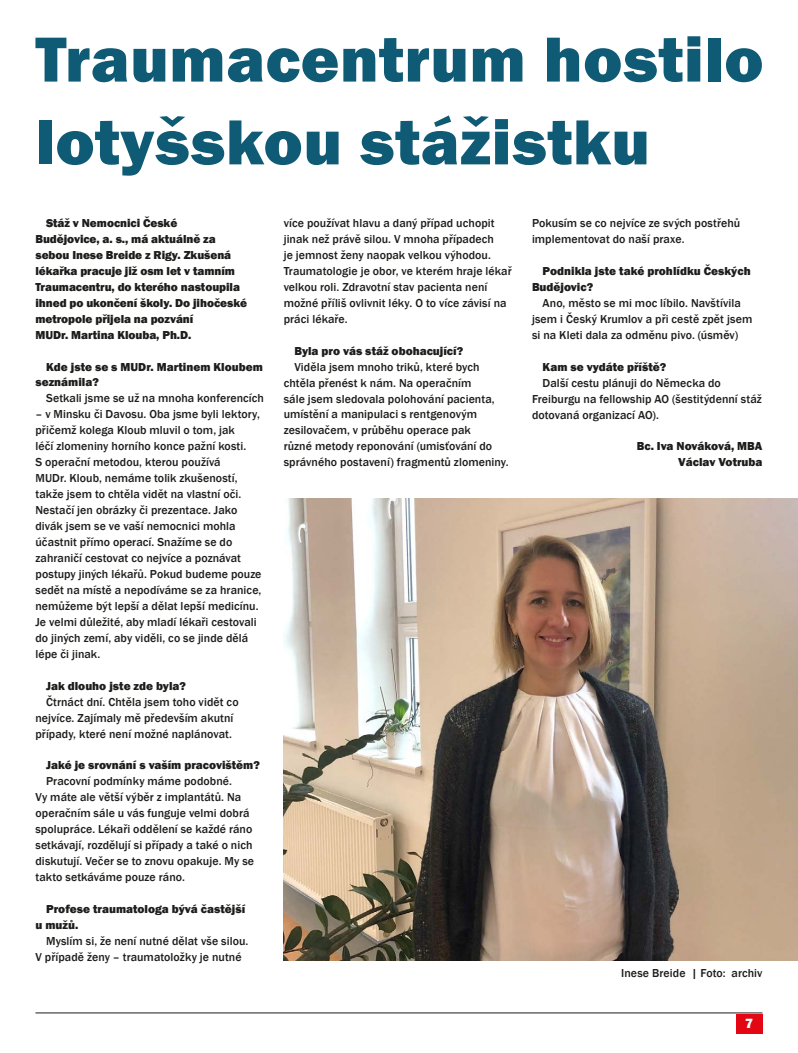
<style>
.page{position:relative;width:798px;height:1053px;background:#fff}
.page>*{position:absolute;margin:0;border:0;box-sizing:border-box;transform-origin:0 0}
.t1{font:800 65.88px/82.8px "Franklin Gothic";letter-spacing:.01em;color:#0f5a74}
.t2{font:800 13.75px "Franklin Gothic";color:#fff}
.t3{font:500 11.88px/16px "Franklin Gothic";letter-spacing:.005em;color:#1d1d1b}
.t4{font:800 11.88px/16px "Franklin Gothic";color:#1d1d1b}
</style>
<div class="page">
<hr style="left:35px;top:1012px;width:727px;height:1px;background:#1d1d1b">
<div style="left:735px;top:1013px;width:27px;height:20px;background:#e30613"></div>
<img style="left:283px;top:498px;width:514px;height:462px">
<h1 class="t1" style="left:35px;top:18px;width:729px">Traumacentrum hostilo lotyšskou stážistku</h1>
<p class="t4" style="left:35px;top:215px;width:213px;text-indent:11px">Stáž v Nemocnici České<br>Budějovice, a. s., má aktuálně za sebou Inese Breide z Rigy. Zkušená lékařka pracuje již osm let v tamním<br>Traumacentru, do kterého nastoupila ihned po ukončení školy. Do jihočeské metropole přijela na pozvání<br>MUDr. Martina Klouba, Ph.D.</p>
<p class="t4" style="left:35px;top:358px;width:229px;text-indent:11px">Kde jste se s MUDr. Martinem Kloubem seznámila?</p>
<p class="t3" style="left:46px;top:390px;width:219px">Setkali jsme se už na mnoha konferencích</p>
<p class="t3" style="left:35px;top:406px;width:227px">– v Minsku či Davosu. Oba jsme byli lektory, přičemž kolega Kloub mluvil o tom, jak<br>léčí zlomeniny horního konce pažní kosti.<br>S operační metodou, kterou používá<br>MUDr. Kloub, nemáme tolik zkušeností, takže jsem to chtěla vidět na vlastní oči.<br>Nestačí jen obrázky či prezentace. Jako divák jsem se ve vaší nemocnici mohla účastnit přímo operací. Snažíme se do zahraničí cestovat co nejvíce a poznávat postupy jiných lékařů. Pokud budeme pouze sedět na místě a nepodíváme se za hranice, nemůžeme být lepší a dělat lepší medicínu.<br>Je velmi důležité, aby mladí lékaři cestovali do jiných zemí, aby viděli, co se jinde dělá lépe či jinak.</p>
<p class="t4" style="left:46px;top:677px;width:141px">Jak dlouho jste zde byla?</p>
<p class="t3" style="left:35px;top:693px;width:204px;text-indent:11px">Čtrnáct dní. Chtěla jsem toho vidět co nejvíce. Zajímaly mě především akutní případy, které není možné naplánovat.</p>
<p class="t4" style="left:46px;top:757px;width:215px">Jaké je srovnání s vaším pracovištěm?</p>
<p class="t3" style="left:35px;top:773px;width:220px;text-indent:11px">Pracovní podmínky máme podobné.<br>Vy máte ale větší výběr z implantátů. Na operačním sále u vás funguje velmi dobrá spolupráce. Lékaři oddělení se každé ráno setkávají, rozdělují si případy a také o nich diskutují. Večer se to znovu opakuje. My se takto setkáváme pouze ráno.</p>
<p class="t4" style="left:35px;top:900px;width:211px;text-indent:11px">Profese traumatologa bývá častější u mužů.</p>
<p class="t3" style="left:35px;top:933px;width:214px;text-indent:11px">Myslím si, že není nutné dělat vše silou.<br>V případě ženy – traumatoložky je nutné</p>
<p class="t3" style="left:283px;top:215px;width:229px">více používat hlavu a daný případ uchopit jinak než právě silou. V mnoha případech<br>je jemnost ženy naopak velkou výhodou.<br>Traumatologie je obor, ve kterém hraje lékař velkou roli. Zdravotní stav pacienta není možné příliš ovlivnit léky. O to více závisí na práci lékaře.</p>
<p class="t4" style="left:294px;top:342px;width:170px">Byla pro vás stáž obohacující?</p>
<p class="t3" style="left:283px;top:359px;width:226px;text-indent:11px">Viděla jsem mnoho triků, které bych chtěla přenést k nám. Na operačním<br>sále jsem sledovala polohování pacienta, umístění a manipulaci s rentgenovým zesilovačem, v průběhu operace pak<br>různé metody reponování (umisťování do správného postavení) fragmentů zlomeniny.</p>
<p class="t3" style="left:532px;top:215px;width:210px">Pokusím se co nejvíce ze svých postřehů implementovat do naší praxe.</p>
<p class="t4" style="left:532px;top:263px;width:220px;text-indent:11px">Podnikla jste také prohlídku Českých<br>Budějovic?</p>
<p class="t3" style="left:532px;top:295px;width:222px;text-indent:11px">Ano, město se mi moc líbilo. Navštívila jsem i Český Krumlov a při cestě zpět jsem si na Kleti dala za odměnu pivo. (úsměv)</p>
<p class="t4" style="left:542px;top:358px;width:125px">Kam se vydáte příště?</p>
<p class="t3" style="left:532px;top:375px;width:231px;text-indent:11px">Další cestu plánuji do Německa do<br>Freiburgu na fellowship AO (šestitýdenní stáž dotovaná organizací AO).</p>
<p class="t4" style="left:636px;top:438px;width:127px;text-align:right">Bc. Iva Nováková, MBA<br>Václav Votruba</p>
<p class="t3" style="left:621px;top:964px;width:143px">Inese Breide | Foto: archiv</p>
<p class="t2" style="left:744px;top:1014px;width:10px">7</p>
</div>
